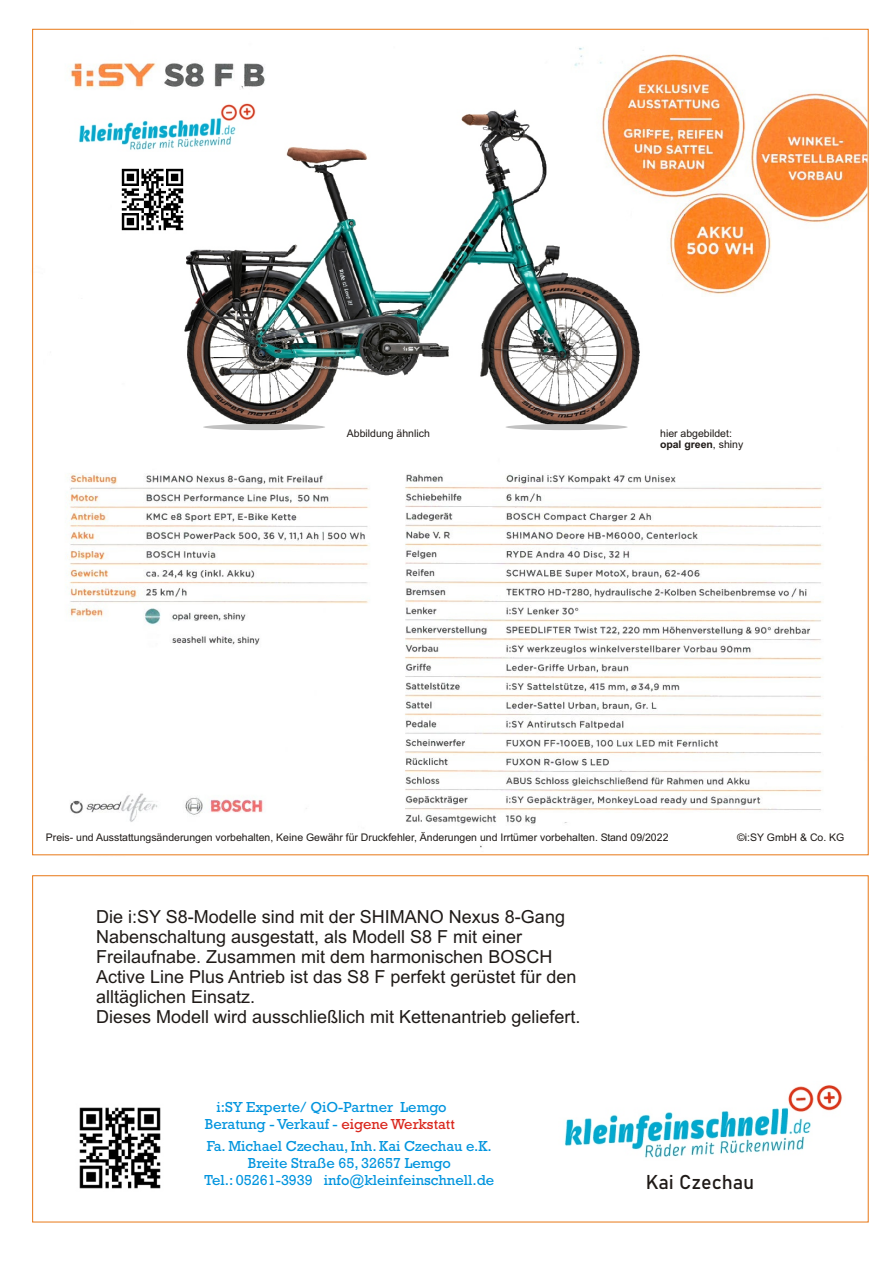
<style>
.page{position:relative;width:894px;height:1263px;background:#fff}
.page>*{position:absolute;margin:0;border:0;box-sizing:border-box;transform-origin:0 0}
.t1{font:19.8px "Bahnschrift";color:#1f1a17}
.t2{font:18px/20.1px "Arial";color:#1f1a17}
.t3{font:14.7px/17.2px "Rockwell";color:#0094de;text-align:center}
.t4{font:10.5px/11.7px "Arial";color:#1f1a17}
.s1{font-weight:700}
.s2{color:#d9261c}
</style>
<div class="page">
<img style="left:32px;top:28px;width:837px;height:828px">
<div style="left:158px;top:297px;width:674px;height:148px;background:#fff"></div>
<div style="left:160px;top:99px;width:435px;height:213px;background:#fff"></div>
<div style="left:503px;top:231px;width:159px;height:78px;background:#fff"></div>
<img style="left:184px;top:109px;width:466px;height:318px">
<div style="left:203px;top:424px;width:122px;height:6px;background:#c2c2c2;border-radius:50%"></div>
<div style="left:506px;top:424px;width:122px;height:6px;background:#c2c2c2;border-radius:50%"></div>
<img style="left:71px;top:102px;width:186px;height:50px">
<img style="left:112px;top:160px;width:80px;height:80px">
<img style="left:564px;top:1085px;width:278px;height:73px">
<img style="left:79px;top:1107px;width:82px;height:82px">
<p class="t4" style="left:347px;top:428px;width:84px">Abbildung ähnlich</p>
<p class="t4" style="left:660px;top:428px;width:85px">hier abgebildet: <span class="s1">opal green</span>, shiny</p>
<p class="t4" style="left:46px;top:832px;width:624px">Preis- und Ausstattungsänderungen vorbehalten, Keine Gewähr für Druckfehler, Änderungen und Irrtümer vorbehalten. Stand 09/2022</p>
<p class="t2" style="left:96px;top:908px;width:486px">Die i:SY S8-Modelle sind mit der SHIMANO Nexus 8-Gang Nabenschaltung ausgestatt, als Modell S8 F mit einer Freilaufnabe. Zusammen mit dem harmonischen BOSCH Active Line Plus Antrieb ist das S8 F perfekt gerüstet für den alltäglichen Einsatz.<br>Dieses Modell wird ausschließlich mit Kettenantrieb geliefert.</p>
<p class="t4" style="left:737px;top:832px;width:109px">©i:SY GmbH &amp; Co. KG</p>
<p class="t3" style="left:205px;top:1100px;width:252px">i:SY Experte/ QiO-Partner Lemgo<br>Beratung - Verkauf - <span class="s2">eigene Werkstatt</span></p>
<p class="t3" style="left:204px;top:1139px;width:291px">Fa. Michael Czechau, Inh. Kai Czechau e.K.<br>Breite Straße 65, 32657 Lemgo<br>Tel.: 05261-3939 info@kleinfeinschnell.de</p>
<p class="t1" style="left:646px;top:1173px;width:110px">Kai Czechau</p>
</div>
